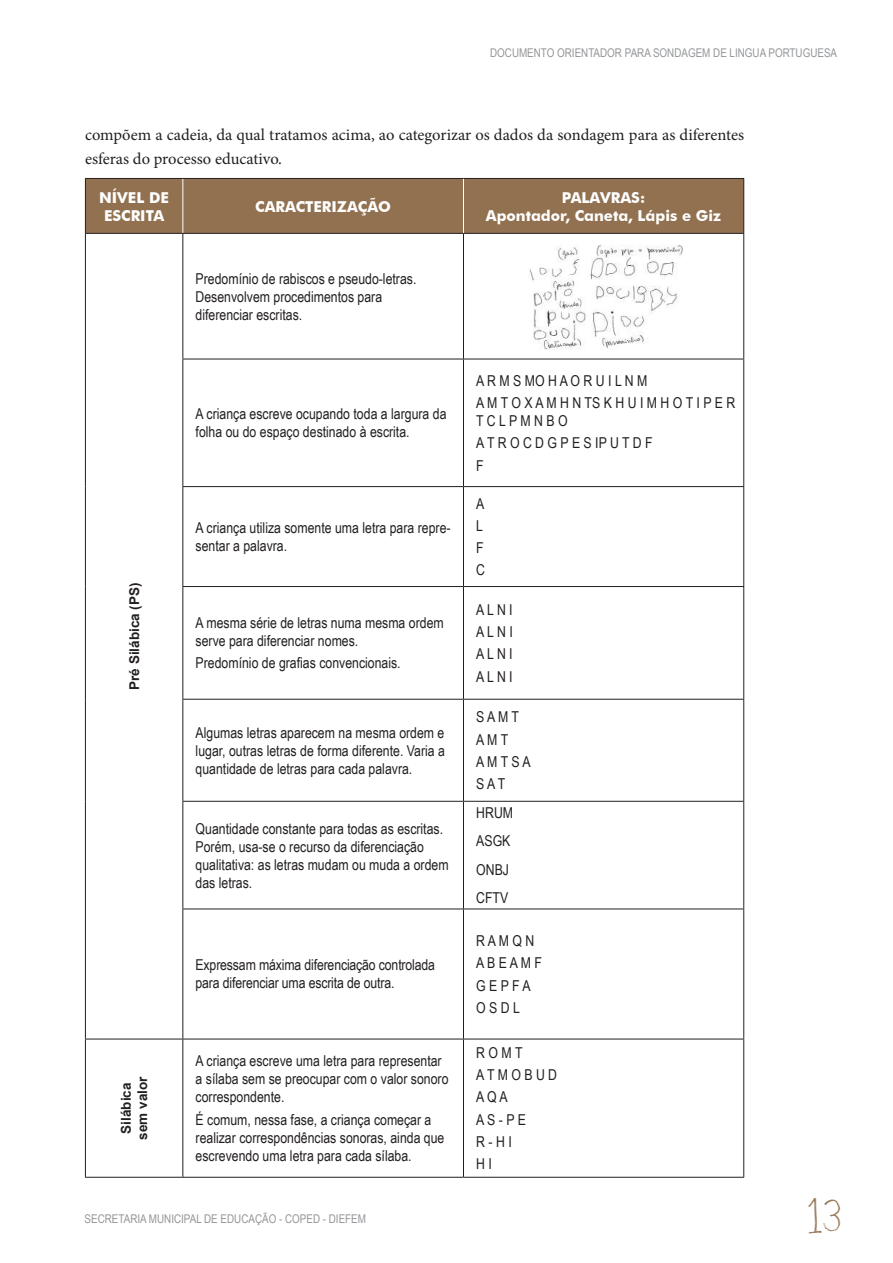
<style>
.page{position:relative;width:893px;height:1263px;background:#fff}
.page>*{position:absolute;margin:0;border:0;box-sizing:border-box;transform-origin:0 0}
.t1{font:45px "Rudiment";color:#927151}
.t2{font:16.5px/24px "Minion Pro";color:#231f20}
.t3{font:15px/22.2px "Arial Narrow";color:#231f20}
.t4{font:700 15px/18px "Futura BT";color:#fff;text-align:center}
.t5{font:700 13.5px/16.2px "Arial";color:#231f20;text-align:center}
.t6{font:12px "Arial Narrow";color:#939598}
</style>
<div class="page">
<div style="left:86px;top:179px;width:657px;height:54px;background:#927151"></div>
<hr style="left:85px;top:234px;width:1px;height:125px;background:#231f20">
<hr style="left:182px;top:234px;width:1px;height:125px;background:#231f20">
<hr style="left:463px;top:234px;width:1px;height:125px;background:#231f20">
<hr style="left:743px;top:234px;width:1px;height:125px;background:#231f20">
<hr style="left:85px;top:359px;width:1px;height:128px;background:#231f20">
<hr style="left:182px;top:359px;width:281px;height:1px;background:#231f20">
<hr style="left:182px;top:359px;width:1px;height:127px;background:#231f20">
<hr style="left:463px;top:359px;width:281px;height:1px;background:#231f20">
<hr style="left:463px;top:359px;width:1px;height:127px;background:#231f20">
<hr style="left:743px;top:359px;width:1px;height:127px;background:#231f20">
<hr style="left:85px;top:487px;width:1px;height:99px;background:#231f20">
<hr style="left:182px;top:486px;width:281px;height:1px;background:#231f20">
<hr style="left:182px;top:487px;width:1px;height:99px;background:#231f20">
<hr style="left:463px;top:486px;width:281px;height:1px;background:#231f20">
<hr style="left:463px;top:487px;width:1px;height:99px;background:#231f20">
<hr style="left:743px;top:487px;width:1px;height:99px;background:#231f20">
<hr style="left:85px;top:586px;width:1px;height:113px;background:#231f20">
<hr style="left:182px;top:586px;width:281px;height:1px;background:#231f20">
<hr style="left:182px;top:587px;width:1px;height:112px;background:#231f20">
<hr style="left:463px;top:586px;width:281px;height:1px;background:#231f20">
<hr style="left:463px;top:587px;width:1px;height:112px;background:#231f20">
<hr style="left:743px;top:587px;width:1px;height:112px;background:#231f20">
<hr style="left:85px;top:699px;width:1px;height:102px;background:#231f20">
<hr style="left:182px;top:699px;width:281px;height:1px;background:#231f20">
<hr style="left:182px;top:700px;width:1px;height:101px;background:#231f20">
<hr style="left:463px;top:699px;width:281px;height:1px;background:#231f20">
<hr style="left:463px;top:700px;width:1px;height:101px;background:#231f20">
<hr style="left:743px;top:700px;width:1px;height:101px;background:#231f20">
<hr style="left:85px;top:801px;width:1px;height:108px;background:#231f20">
<hr style="left:182px;top:801px;width:281px;height:1px;background:#231f20">
<hr style="left:182px;top:802px;width:1px;height:106px;background:#231f20">
<hr style="left:463px;top:801px;width:281px;height:1px;background:#231f20">
<hr style="left:463px;top:802px;width:1px;height:106px;background:#231f20">
<hr style="left:743px;top:802px;width:1px;height:106px;background:#231f20">
<hr style="left:85px;top:909px;width:1px;height:130px;background:#231f20">
<hr style="left:182px;top:908px;width:281px;height:1px;background:#231f20">
<hr style="left:182px;top:909px;width:1px;height:130px;background:#231f20">
<hr style="left:463px;top:908px;width:281px;height:1px;background:#231f20">
<hr style="left:463px;top:909px;width:1px;height:130px;background:#231f20">
<hr style="left:743px;top:909px;width:1px;height:130px;background:#231f20">
<hr style="left:85px;top:1039px;width:98px;height:1px;background:#231f20">
<hr style="left:85px;top:1039px;width:1px;height:138px;background:#231f20">
<hr style="left:183px;top:1039px;width:280px;height:1px;background:#231f20">
<hr style="left:182px;top:1039px;width:1px;height:138px;background:#231f20">
<hr style="left:463px;top:1039px;width:281px;height:1px;background:#231f20">
<hr style="left:463px;top:1039px;width:1px;height:138px;background:#231f20">
<hr style="left:743px;top:1039px;width:1px;height:138px;background:#231f20">
<hr style="left:85px;top:1177px;width:98px;height:1px;background:#231f20">
<hr style="left:183px;top:1177px;width:280px;height:1px;background:#231f20">
<hr style="left:463px;top:1177px;width:281px;height:1px;background:#231f20">
<hr style="left:182px;top:179px;width:1px;height:54px;background:#fff">
<hr style="left:463px;top:179px;width:1px;height:54px;background:#fff">
<hr style="left:85px;top:178px;width:98px;height:1px;background:#231f20">
<hr style="left:85px;top:179px;width:1px;height:54px;background:#231f20">
<hr style="left:183px;top:178px;width:280px;height:1px;background:#231f20">
<hr style="left:463px;top:178px;width:281px;height:1px;background:#231f20">
<hr style="left:743px;top:179px;width:1px;height:54px;background:#231f20">
<hr style="left:85px;top:233px;width:98px;height:1px;background:#231f20">
<hr style="left:183px;top:233px;width:280px;height:1px;background:#231f20">
<hr style="left:463px;top:233px;width:281px;height:1px;background:#231f20">
<img style="left:530px;top:244px;width:153px;height:106px">
<p class="t6" style="left:490px;top:44px;width:349px">DOCUMENTO ORIENTADOR PARA SONDAGEM DE LINGUA PORTUGUESA</p>
<p class="t2" style="left:85px;top:122px;width:661px">compõem a cadeia, da qual tratamos acima, ao categorizar os dados da sondagem para as diferentes esferas do processo educativo.</p>
<p class="t4" style="left:99px;top:188px;width:72px">NÍVEL DE<br>ESCRITA</p>
<p class="t4" style="left:255px;top:197px;width:137px">CARACTERIZAÇÃO</p>
<p class="t4" style="left:486px;top:188px;width:237px">PALAVRAS:<br>Apontador, Caneta, Lápis e Giz</p>
<p class="t3" style="left:196px;top:269px;width:222px;line-height:18px">Predomínio de rabiscos e pseudo-letras.<br>Desenvolvem procedimentos para diferenciar escritas.</p>
<p class="t3" style="left:196px;top:404px;width:252px;line-height:18px">A criança escreve ocupando toda a largura da folha ou do espaço destinado à escrita.</p>
<p class="t5" style="left:126px;top:690px;width:109px;rotate:-90deg">Pré Silábica (PS)</p>
<p class="t5" style="left:118px;top:1140px;width:65px;rotate:-90deg">Silábica sem valor</p>
<p class="t3" style="left:196px;top:518px;width:257px;line-height:18px">A criança utiliza somente uma letra para repre&shy;sentar a palavra.</p>
<p class="t3" style="left:196px;top:613px;width:250px;line-height:18px">A mesma série de letras numa mesma ordem serve para diferenciar nomes.</p>
<p class="t3" style="left:196px;top:651px;width:207px">Predomínio de grafias convencionais.</p>
<p class="t3" style="left:196px;top:723px;width:251px;line-height:18px;text-align:justify">Algumas letras aparecem na mesma ordem e lugar, outras letras de forma diferente. Varia a quantidade de letras para cada palavra.</p>
<p class="t3" style="left:196px;top:819px;width:254px;line-height:18px">Quantidade constante para todas as escritas.<br>Porém, usa-se o recurso da diferenciação qualitativa: as letras mudam ou muda a ordem das letras.</p>
<p class="t3" style="left:196px;top:956px;width:241px;line-height:18px">Expressam máxima diferenciação controlada para diferenciar uma escrita de outra.</p>
<p class="t3" style="left:196px;top:1052px;width:254px;line-height:18px">A criança escreve uma letra para representar a sílaba sem se preocupar com o valor sonoro correspondente.</p>
<p class="t3" style="left:196px;top:1110px;width:250px;line-height:18px">É comum, nessa fase, a criança começar a realizar correspondências sonoras, ainda que escrevendo uma letra para cada sílaba.</p>
<p class="t6" style="left:85px;top:1210px;width:283px">SECRETARIA MUNICIPAL DE EDUCAÇÃO - COPED - DIEFEM</p>
<p class="t3" style="left:476px;top:369px;width:261px">A R M S MO H A O R U I L N M<br>A M T O X A M H N TS K H U I M H O T I P E R</p>
<p class="t3" style="left:476px;top:409px;width:178px">T C L P M N B O<br>A T R O C D G P E S IP U T D F<br>F</p>
<p class="t3" style="left:476px;top:492px;width:10px">A<br>L<br>F<br>C</p>
<p class="t3" style="left:476px;top:598px;width:38px;text-align:justify">A L N I A L N I A L N I A L N I</p>
<p class="t3" style="left:476px;top:705px;width:56px">S A M T<br>A M T<br>A M T S A<br>S A T</p>
<p class="t3" style="left:476px;top:798px;width:38px;line-height:28.2px">HRUM<br>ASGK<br>ONBJ<br>CFTV</p>
<p class="t3" style="left:476px;top:929px;width:67px">R A M Q N<br>A B E A M F<br>G E P F A<br>O S D L</p>
<p class="t3" style="left:476px;top:1041px;width:82px">R O M T<br>A T M O B U D<br>A Q A<br>A S - P E<br>R - H I<br>H I</p>
<h1 class="t1" style="left:808px;top:1194px;width:35px">13</h1>
</div>
